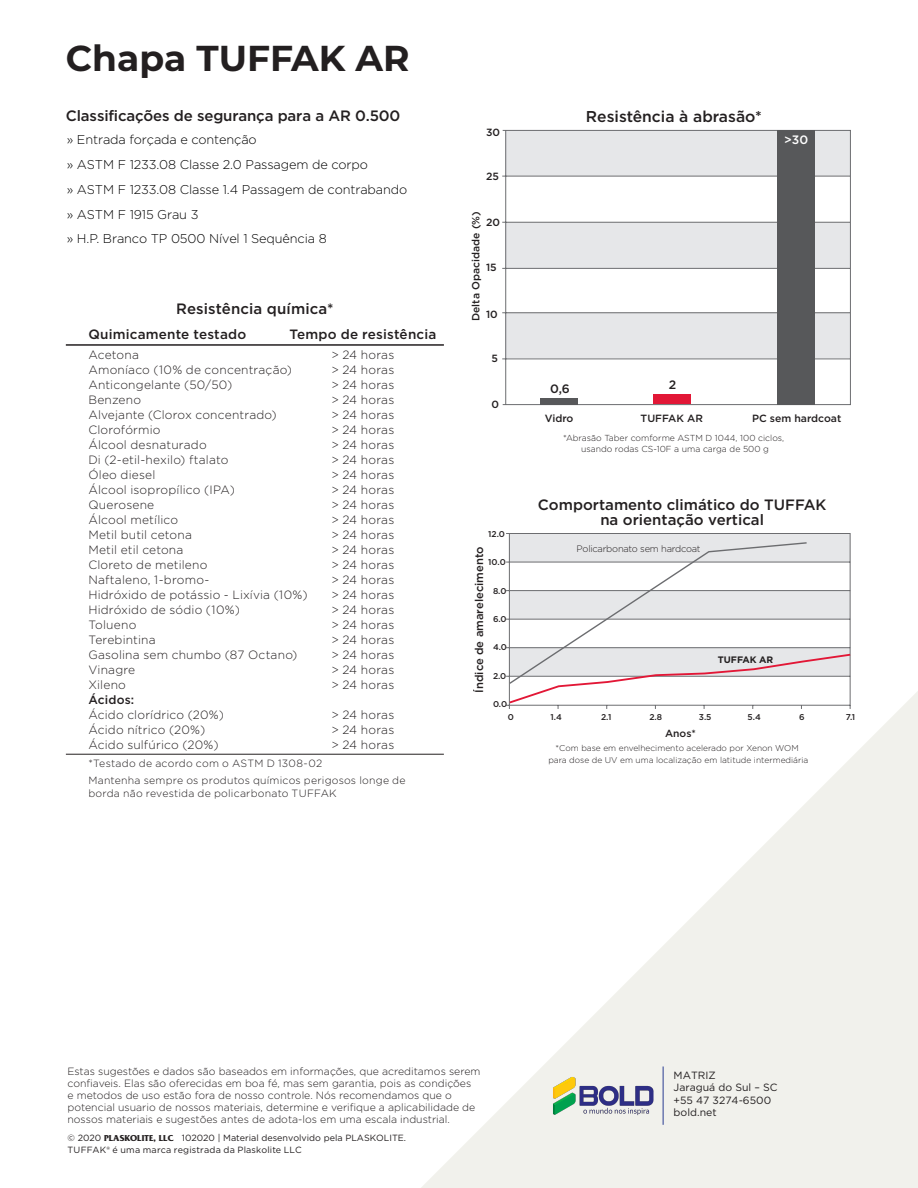
<style>
.page{position:relative;width:918px;height:1188px;background:#fff}
.page>*{position:absolute;margin:0;border:0;box-sizing:border-box;transform-origin:0 0}
.t1{font:700 36px "Montserrat";color:#231f20}
.t2{font:500 15.6px "Gotham";color:#231f20}
.t3{font:500 15px/15px "Gotham";color:#231f20;text-align:center}
.t4{font:500 13.5px "Gotham";letter-spacing:.015em;color:#231f20}
.t5{font:300 12.75px/24.8px "Gotham";letter-spacing:-.01em;color:#000}
.t6{font:500 12.15px "Gotham";color:#231f20}
.t7{font:500 12.15px "Gotham";color:#fff}
.t8{font:300 12px "Gotham";letter-spacing:.015em;color:#231f20}
.t9{font:500 12px "Gotham";letter-spacing:.015em;color:#231f20}
.t10{font:500 11.25px "Gotham";color:#231f20}
.t11{font:300 10.5px/12px "Gotham";color:#231f20}
.t12{font:300 10.5px/16.8px "Gotham";letter-spacing:.02em;color:#231f20}
.t13{font:500 10.5px "Gotham";color:#231f20}
.t14{font:10.5px/12.6px "Gotham";color:#231f20}
.t15{font:500 10.35px "Gotham";color:#231f20}
.t16{font:300 9.3px "Gotham";letter-spacing:-.025em;color:#231f20}
.t17{font:700 9.3px "Gotham";color:#231f20}
.t18{font:9px/12.8px "Gotham";color:#231f20}
.t19{font:300 8.7px/10.5px "Gotham";color:#231f20;text-align:center}
.t20{font:300 8.4px/12.1px "Gotham";color:#231f20;text-align:center}
.t21{font:500 8.4px "Gotham";color:#231f20}
.s1{font-family:"Friz Quadrata";font-weight:700}
</style>
<div class="page">
<hr style="left:66px;top:345px;width:378px;height:1px;background:#231f20">
<hr style="left:66px;top:754px;width:378px;height:1px;background:#231f20">
<svg style="left:421px;top:691px;width:497px;height:497px"></svg>
<svg style="left:502px;top:130px;width:349px;height:275px"></svg>
<div style="left:541px;top:399px;width:37px;height:6px;background:#57585a"></div>
<div style="left:653px;top:395px;width:38px;height:9px;background:#e21736"></div>
<div style="left:777px;top:130px;width:38px;height:275px;background:#57585a"></div>
<svg style="left:506px;top:533px;width:345px;height:176px"></svg>
<svg style="left:507px;top:541px;width:345px;height:164px"></svg>
<hr style="left:663px;top:1066px;width:1px;height:59px;background:#2a3d92">
<img style="left:544px;top:1039px;width:119px;height:119px">
<h1 class="t1" style="left:66px;top:32px;width:345px">Chapa TUFFAK AR</h1>
<p class="t3" style="left:66px;top:108px;width:336px">Classificações de segurança para a AR 0.500</p>
<p class="t5" style="left:67px;top:127px;width:342px">» Entrada forçada e contenção<br>» ASTM F 1233.08 Classe 2.0 Passagem de corpo<br>» ASTM F 1233.08 Classe 1.4 Passagem de contrabando » ASTM F 1915 Grau 3<br>» H.P. Branco TP 0500 Nível 1 Sequência 8</p>
<p class="t3" style="left:176px;top:301px;width:159px">Resistência química*</p>
<p class="t4" style="left:88px;top:326px;width:159px">Quimicamente testado</p>
<p class="t4" style="left:289px;top:326px;width:148px">Tempo de resistência</p>
<p class="t8" style="left:88px;top:347px;width:52px">Acetona</p>
<p class="t8" style="left:331px;top:347px;width:64px">&gt; 24 horas</p>
<p class="t8" style="left:88px;top:362px;width:205px">Amoníaco (10% de concentração)</p>
<p class="t8" style="left:331px;top:362px;width:64px">&gt; 24 horas</p>
<p class="t8" style="left:88px;top:377px;width:145px">Anticongelante (50/50)</p>
<p class="t8" style="left:331px;top:377px;width:64px">&gt; 24 horas</p>
<p class="t8" style="left:88px;top:392px;width:54px">Benzeno</p>
<p class="t8" style="left:331px;top:392px;width:64px">&gt; 24 horas</p>
<p class="t8" style="left:88px;top:407px;width:190px">Alvejante (Clorox concentrado)</p>
<p class="t8" style="left:331px;top:407px;width:64px">&gt; 24 horas</p>
<p class="t8" style="left:88px;top:422px;width:74px">Clorofórmio</p>
<p class="t8" style="left:331px;top:422px;width:64px">&gt; 24 horas</p>
<p class="t8" style="left:88px;top:437px;width:120px">Álcool desnaturado</p>
<p class="t8" style="left:331px;top:437px;width:64px">&gt; 24 horas</p>
<p class="t8" style="left:88px;top:452px;width:142px">Di (2-etil-hexilo) ftalato</p>
<p class="t8" style="left:331px;top:452px;width:64px">&gt; 24 horas</p>
<p class="t8" style="left:88px;top:467px;width:69px">Óleo diesel</p>
<p class="t8" style="left:331px;top:467px;width:64px">&gt; 24 horas</p>
<p class="t8" style="left:88px;top:482px;width:148px">Álcool isopropílico (IPA)</p>
<p class="t8" style="left:331px;top:482px;width:64px">&gt; 24 horas</p>
<p class="t8" style="left:88px;top:497px;width:67px">Querosene</p>
<p class="t8" style="left:331px;top:497px;width:64px">&gt; 24 horas</p>
<p class="t8" style="left:88px;top:512px;width:91px">Álcool metílico</p>
<p class="t8" style="left:331px;top:512px;width:64px">&gt; 24 horas</p>
<p class="t8" style="left:88px;top:527px;width:105px">Metil butil cetona</p>
<p class="t8" style="left:331px;top:527px;width:64px">&gt; 24 horas</p>
<p class="t8" style="left:88px;top:542px;width:97px">Metil etil cetona</p>
<p class="t8" style="left:331px;top:542px;width:64px">&gt; 24 horas</p>
<p class="t8" style="left:88px;top:557px;width:121px">Cloreto de metileno</p>
<p class="t8" style="left:331px;top:557px;width:64px">&gt; 24 horas</p>
<p class="t8" style="left:88px;top:572px;width:123px">Naftaleno, 1-bromo-</p>
<p class="t8" style="left:331px;top:572px;width:64px">&gt; 24 horas</p>
<p class="t8" style="left:88px;top:587px;width:221px">Hidróxido de potássio - Lixívia (10%)</p>
<p class="t8" style="left:331px;top:587px;width:64px">&gt; 24 horas</p>
<p class="t8" style="left:88px;top:602px;width:153px">Hidróxido de sódio (10%)</p>
<p class="t8" style="left:331px;top:602px;width:64px">&gt; 24 horas</p>
<p class="t8" style="left:88px;top:617px;width:50px">Tolueno</p>
<p class="t8" style="left:331px;top:617px;width:64px">&gt; 24 horas</p>
<p class="t8" style="left:88px;top:632px;width:69px">Terebintina</p>
<p class="t8" style="left:331px;top:632px;width:64px">&gt; 24 horas</p>
<p class="t8" style="left:88px;top:647px;width:211px">Gasolina sem chumbo (87 Octano)</p>
<p class="t8" style="left:331px;top:647px;width:64px">&gt; 24 horas</p>
<p class="t8" style="left:88px;top:662px;width:48px">Vinagre</p>
<p class="t8" style="left:331px;top:662px;width:64px">&gt; 24 horas</p>
<p class="t8" style="left:88px;top:677px;width:39px">Xileno</p>
<p class="t8" style="left:331px;top:677px;width:64px">&gt; 24 horas</p>
<p class="t9" style="left:88px;top:692px;width:47px">Ácidos:</p>
<p class="t8" style="left:88px;top:707px;width:137px">Ácido clorídrico (20%)</p>
<p class="t8" style="left:331px;top:707px;width:64px">&gt; 24 horas</p>
<p class="t8" style="left:88px;top:722px;width:118px">Ácido nítrico (20%)</p>
<p class="t8" style="left:331px;top:722px;width:64px">&gt; 24 horas</p>
<p class="t8" style="left:88px;top:737px;width:132px">Ácido sulfúrico (20%)</p>
<p class="t8" style="left:331px;top:737px;width:64px">&gt; 24 horas</p>
<p class="t12" style="left:88px;top:754px;width:319px">*Testado de acordo com o ASTM D 1308-02<br>Mantenha sempre os produtos químicos perigosos longe de</p>
<p class="t12" style="left:88px;top:785px;width:250px">borda não revestida de policarbonato TUFFAK</p>
<p class="t13" style="left:486px;top:125px;width:16px">30</p>
<p class="t13" style="left:486px;top:169px;width:14px">25</p>
<p class="t13" style="left:486px;top:216px;width:15px">20</p>
<p class="t13" style="left:486px;top:261px;width:12px">15</p>
<p class="t13" style="left:486px;top:307px;width:13px">10</p>
<p class="t13" style="left:491px;top:352px;width:8px">5</p>
<p class="t13" style="left:491px;top:398px;width:9px">0</p>
<p class="t13" style="left:469px;top:321px;width:111px;rotate:-90deg">Delta Opacidade (%)</p>
<p class="t21" style="left:488px;top:528px;width:18px">12.0</p>
<p class="t10" style="left:472px;top:693px;width:148px;rotate:-90deg">Índice de amarelecimento</p>
<p class="t21" style="left:488px;top:557px;width:19px">10.0</p>
<p class="t21" style="left:493px;top:585px;width:15px">8.0</p>
<p class="t21" style="left:493px;top:613px;width:15px">6.0</p>
<p class="t21" style="left:493px;top:642px;width:15px">4.0</p>
<p class="t21" style="left:493px;top:671px;width:15px">2.0</p>
<p class="t21" style="left:493px;top:699px;width:16px">0.0</p>
<p class="t21" style="left:508px;top:712px;width:8px">0</p>
<h2 class="t2" style="left:586px;top:106px;width:178px">Resistência à abrasão*</h2>
<p class="t7" style="left:784px;top:132px;width:26px">&gt;30</p>
<p class="t6" style="left:550px;top:381px;width:21px">0,6</p>
<p class="t13" style="left:545px;top:411px;width:30px">Vidro</p>
<p class="t6" style="left:669px;top:377px;width:9px">2</p>
<p class="t13" style="left:641px;top:411px;width:64px">TUFFAK AR</p>
<p class="t13" style="left:752px;top:411px;width:91px">PC sem hardcoat</p>
<p class="t19" style="left:563px;top:433px;width:223px">*Abrasão Taber comforme ASTM D 1044, 100 ciclos, usando rodas CS-10F a uma carga de 500 g</p>
<p class="t3" style="left:538px;top:497px;width:290px">Comportamento climático do TUFFAK na orientação vertical</p>
<p class="t16" style="left:577px;top:543px;width:126px">Policarbonato sem hardcoat</p>
<p class="t17" style="left:718px;top:653px;width:57px">TUFFAK AR</p>
<p class="t21" style="left:550px;top:712px;width:13px">1.4</p>
<p class="t21" style="left:601px;top:712px;width:12px">2.1</p>
<p class="t21" style="left:649px;top:712px;width:14px">2.8</p>
<p class="t21" style="left:699px;top:712px;width:14px">3.5</p>
<p class="t21" style="left:748px;top:712px;width:15px">5.4</p>
<p class="t21" style="left:799px;top:712px;width:7px">6</p>
<p class="t21" style="left:846px;top:712px;width:11px">7.1</p>
<p class="t20" style="left:548px;top:741px;width:262px">*Com base em envelhecimento acelerado por Xenon WOM para dose de UV em uma localização em latitude intermediária</p>
<p class="t15" style="left:665px;top:726px;width:32px">Anos*</p>
<p class="t11" style="left:68px;top:1065px;width:414px">Estas sugestões e dados são baseados em informações, que acreditamos serem confiaveis. Elas são oferecidas em boa fé, mas sem garantia, pois as condições<br>e metodos de uso estão fora de nosso controle. Nós recomendamos que o potencial usuario de nossos materiais, determine e verifique a aplicabilidade de nossos materiais e sugestões antes de adota-los em uma escala industrial.</p>
<p class="t18" style="left:67px;top:1131px;width:340px">© 2020 <span class="s1">PLASKOLITE, LLC</span> 102020 | Material desenvolvido pela PLASKOLITE.<br>TUFFAK® é uma marca registrada da Plaskolite LLC</p>
<p class="t14" style="left:674px;top:1068px;width:106px">MATRIZ<br>Jaraguá do Sul – SC +55 47 3274-6500 bold.net</p>
</div>
